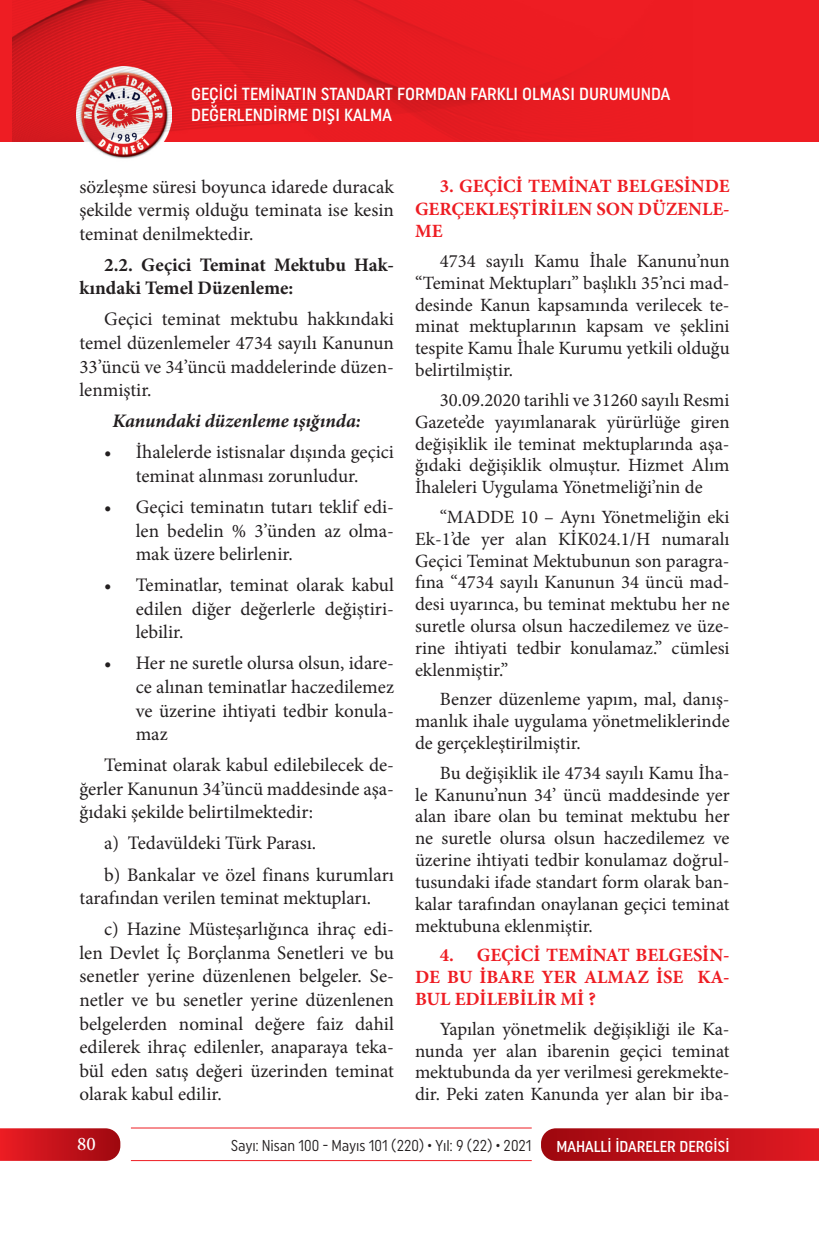
<style>
.page{position:relative;width:819px;height:1241px;background:#fff}
.page>*{position:absolute;margin:0;border:0;box-sizing:border-box;transform-origin:0 0}
.t1{font:500 19.25px "Minion Pro";color:#fff}
.t2{font:19.07px/23.6px "Minion Pro";color:#231f20;text-align:justify}
.t3{font:700 19.07px/23.6px "Minion Pro";color:#231f20}
.t4{font:italic 700 19.07px "Minion Pro";letter-spacing:-.005em;color:#231f20}
.t5{font:18.72px/21.9px "Minion Pro";color:#231f20;text-align:justify}
.t6{font:700 18.72px/22.6px "Minion Pro";color:#ee1d23;text-align:justify}
.t7{font:500 17.5px/21px "Uniform Condensed";color:#fff}
.t8{font:15.75px "Uniform Condensed";color:#231f20;scale:.95 1}
.t9{font:500 15.75px "Uniform Condensed";color:#fff}
</style>
<div class="page">
<svg style="left:541px;top:1128px;width:278px;height:32px;background:#c0151d"></svg>
<svg style="left:0;top:1128px;width:120px;height:32px;background:#c61920"></svg>
<hr style="left:131px;top:1127px;width:400px;height:1px;background:#ee1d23">
<hr style="left:131px;top:1159px;width:400px;height:1px;background:#ee1d23">
<div style="left:0;top:0;width:819px;height:141px;background:#ee1d23"></div>
<img style="left:76px;top:141px;width:96px;height:18px">
<img style="left:13px;top:0;width:550px;height:141px">
<p class="t7" style="left:191px;top:83px;width:480px">GEÇİCİ TEMİNATIN STANDART FORMDAN FARKLI OLMASI DURUMUNDA<br>DEĞERLENDİRME DIŞI KALMA</p>
<p class="t2" style="left:79px;top:175px;width:316px">sözleşme süresi boyunca idarede duracak şekilde vermiş olduğu teminata ise kesin teminat denilmektedir.</p>
<p class="t3" style="left:79px;top:252px;width:316px;text-indent:25px">2.2. Geçici Teminat Mektubu Hak&shy;kındaki Temel Düzenleme:</p>
<p class="t2" style="left:79px;top:307px;width:316px;text-indent:25px">Geçici teminat mektubu hakkındaki temel düzenlemeler 4734 sayılı Kanunun 33’üncü ve 34’üncü maddelerinde düzen&shy;lenmiştir.</p>
<p class="t4" style="left:113px;top:407px;width:250px">Kanundaki düzenleme ışığında:</p>
<p class="t2" style="left:104px;top:440px;width:291px;text-align:center">• İhalelerde istisnalar dışında geçici teminat alınması zorunludur.</p>
<p class="t2" style="left:136px;top:495px;width:260px;text-indent:-32px">• Geçici teminatın tutarı teklif edi&shy;len bedelin % 3’ünden az olma&shy;mak üzere belirlenir.</p>
<p class="t2" style="left:136px;top:573px;width:260px;text-indent:-31px">• Teminatlar, teminat olarak kabul edilen diğer değerlerle değiştiri&shy;lebilir.</p>
<p class="t2" style="left:136px;top:651px;width:260px;text-indent:-31px">• Her ne suretle olursa olsun, idare&shy;ce alınan teminatlar haczedilemez ve üzerine ihtiyati tedbir konula&shy;maz</p>
<p class="t2" style="left:79px;top:753px;width:316px;text-indent:25px">Teminat olarak kabul edilebilecek de&shy;ğerler Kanunun 34’üncü maddesinde aşa&shy;ğıdaki şekilde belirtilmektedir:</p>
<p class="t2" style="left:104px;top:827px;width:291px;line-height:31px">a) Tedavüldeki Türk Parası.<br>b) Bankalar ve özel finans kurumları</p>
<p class="t2" style="left:104px;top:882px;width:291px;line-height:31px;text-indent:-25px">tarafından verilen teminat mektupları.<br>c) Hazine Müsteşarlığınca ihraç edi-</p>
<p class="t2" style="left:79px;top:940px;width:316px">len Devlet İç Borçlanma Senetleri ve bu senetler yerine düzenlenen belgeler. Se&shy;netler ve bu senetler yerine düzenlenen belgelerden nominal değere faiz dahil edilerek ihraç edilenler, anaparaya teka&shy;bül eden satış değeri üzerinden teminat olarak kabul edilir.</p>
<p class="t6" style="left:415px;top:175px;width:316px;text-indent:25px">3. GEÇİCİ TEMİNAT BELGESİNDE GERÇEKLEŞTİRİLEN SON DÜZENLE-ME</p>
<p class="t5" style="left:415px;top:250px;width:316px;text-indent:25px">4734 sayılı Kamu İhale Kanunu’nun “Teminat Mektupları” başlıklı 35’nci mad&shy;desinde Kanun kapsamında verilecek te&shy;minat mektuplarının kapsam ve şeklini tespite Kamu İhale Kurumu yetkili olduğu belirtilmiştir.</p>
<p class="t5" style="left:415px;top:389px;width:316px;text-indent:25px">30.09.2020 tarihli ve 31260 sayılı Resmi Gazete’de yayımlanarak yürürlüğe giren değişiklik ile teminat mektuplarında aşa&shy;ğıdaki değişiklik olmuştur. Hizmet Alım İhaleleri Uygulama Yönetmeliği’nin de</p>
<p class="t5" style="left:415px;top:506px;width:316px;text-indent:25px">“MADDE 10 – Aynı Yönetmeliğin eki Ek-1’de yer alan KİK024.1/H numaralı Geçici Teminat Mektubunun son paragra&shy;fına “4734 sayılı Kanunun 34 üncü mad&shy;desi uyarınca, bu teminat mektubu her ne suretle olursa olsun haczedilemez ve üze&shy;rine ihtiyati tedbir konulamaz.” cümlesi eklenmiştir.”</p>
<p class="t5" style="left:415px;top:688px;width:316px;text-indent:25px">Benzer düzenleme yapım, mal, danış&shy;manlık ihale uygulama yönetmeliklerinde de gerçekleştirilmiştir.</p>
<p class="t5" style="left:415px;top:761px;width:316px;text-indent:25px">Bu değişiklik ile 4734 sayılı Kamu İha&shy;le Kanunu’nun 34’ üncü maddesinde yer alan ibare olan bu teminat mektubu her ne suretle olursa olsun haczedilemez ve üzerine ihtiyati tedbir konulamaz doğrul&shy;tusundaki ifade standart form olarak ban&shy;kalar tarafından onaylanan geçici teminat mektubuna eklenmiştir.</p>
<p class="t6" style="left:415px;top:944px;width:316px;line-height:21.9px;text-indent:25px">4. GEÇİCİ TEMİNAT BELGESİN-DE BU İBARE YER ALMAZ İSE KA-BUL EDİLEBİLİR Mİ ?</p>
<p class="t5" style="left:415px;top:1017px;width:316px;text-indent:25px">Yapılan yönetmelik değişikliği ile Ka&shy;nunda yer alan ibarenin geçici teminat mektubunda da yer verilmesi gerekmekte&shy;dir. Peki zaten Kanunda yer alan bir iba-</p>
<p class="t1" style="left:77px;top:1131px;width:20px">80</p>
<p class="t8" style="left:231px;top:1136px;width:318px">Sayı: Nisan 100 - Mayıs 101 (220) • Yıl: 9 (22) • 2021</p>
<p class="t9" style="left:556px;top:1136px;width:175px">MAHALLİ İDARELER DERGİSİ</p>
</div>
